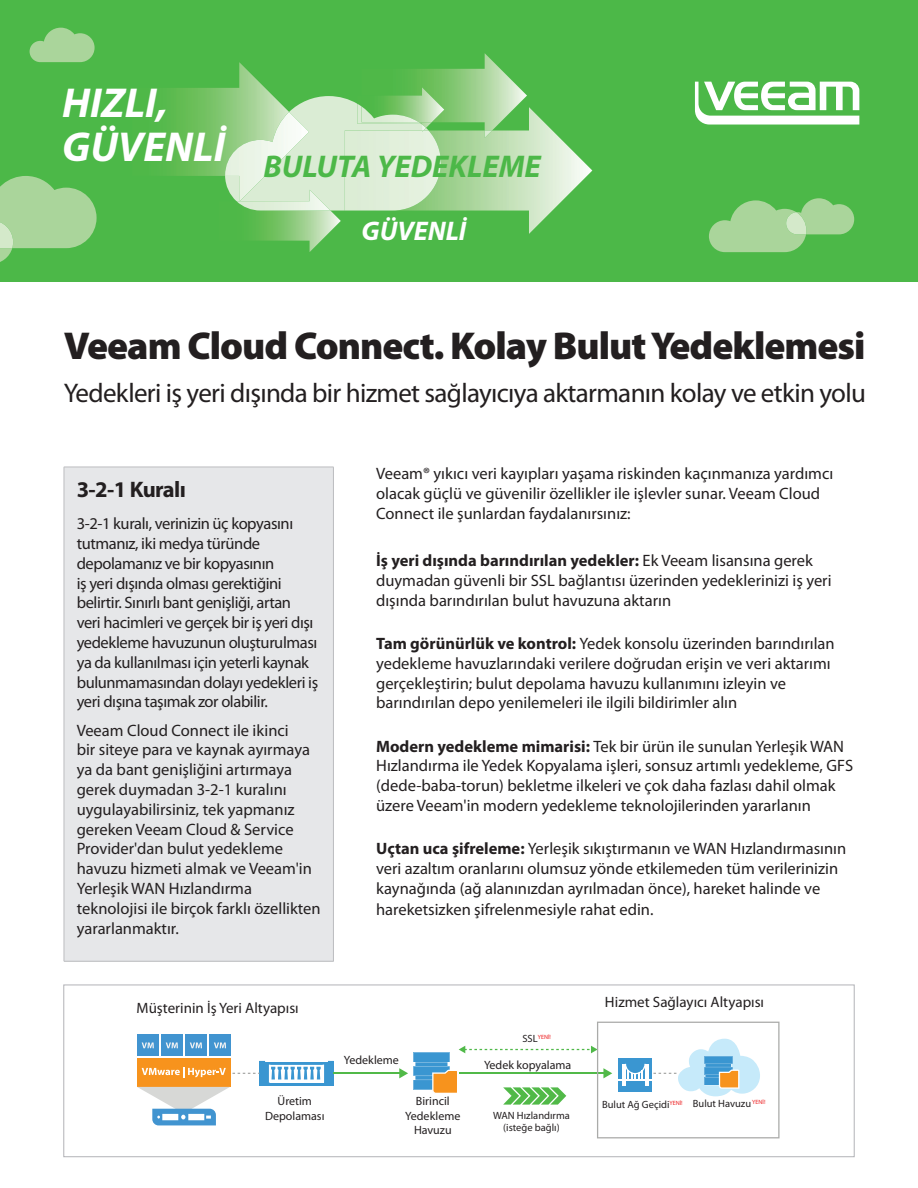
<style>
.page{position:relative;width:918px;height:1188px;background:#fff}
.page>*{position:absolute;margin:0;border:0;box-sizing:border-box;transform-origin:0 0}
.t1{font:italic 700 42px/43.8px "Myriad Pro";color:#fff}
.t2{font:900 39px "Myriad Pro";letter-spacing:-.025em;color:#231f20}
.t3{font:italic 700 31.5px "Myriad Pro";color:#4cb848}
.t4{font:27px "Myriad Pro";letter-spacing:-.025em;color:#231f20}
.t5{font:italic 700 27px "Myriad Pro";color:#fff}
.t6{font:700 22.5px "Myriad Pro";letter-spacing:-.025em;color:#231f20}
.t7{font:16.5px/19.8px "Myriad Pro";color:#231f20}
.t8{font:16.5px/19.8px "Myriad Pro";letter-spacing:-.025em;color:#231f20}
.t9{font:15px "Myriad Pro";color:#231f20}
.t10{font:12px/14.4px "Myriad Pro";color:#231f20;text-align:center}
.t11{font:10.5px/12.6px "Myriad Pro";color:#231f20;text-align:center}
.t12{font:6.15px "Myriad Pro";color:#ee2123}
.s1{font-weight:700}
.s2{font-size:10.5px;color:#231f20}
</style>
<div class="page">
<div style="left:0;top:0;width:918px;height:281px;background:#4cb848"></div>
<svg style="left:30px;top:28px;width:65px;height:34px"></svg>
<svg style="left:0;top:176px;width:97px;height:86px"></svg>
<svg style="left:709px;top:198px;width:145px;height:54px"></svg>
<img style="left:407px;top:53px;width:120px;height:54px">
<img style="left:429px;top:107px;width:163px;height:127px">
<svg style="left:485px;top:131px;width:7px;height:7px"></svg>
<img style="left:429px;top:131px;width:12px;height:80px">
<img style="left:389px;top:87px;width:55px;height:35px">
<img style="left:252px;top:211px;width:89px;height:41px">
<img style="left:166px;top:62px;width:107px;height:114px">
<svg style="left:225px;top:96px;width:204px;height:115px;background:#cce6c5"></svg>
<div style="left:64px;top:467px;width:269px;height:494px;background:#e6e7e9"></div>
<hr style="left:64px;top:467px;width:270px;height:1px;background:#bcbdc0">
<hr style="left:64px;top:467px;width:1px;height:494px;background:#bcbdc0">
<hr style="left:333px;top:467px;width:1px;height:494px;background:#bcbdc0">
<hr style="left:64px;top:961px;width:270px;height:1px;background:#bcbdc0">
<div style="left:64px;top:985px;width:790px;height:172px;border:1px solid #b2b3b7"></div>
<hr style="left:334px;top:1073px;width:67px;height:1px;background:#51b948">
<div style="left:138px;top:1058px;width:93px;height:29px;background:#f7931d"></div>
<div style="left:137px;top:1035px;width:22px;height:21px;background:#4194d0"></div>
<svg style="left:142px;top:1042px;width:12px;height:6px"></svg>
<div style="left:161px;top:1035px;width:22px;height:21px;background:#4194d0"></div>
<svg style="left:166px;top:1042px;width:12px;height:6px"></svg>
<div style="left:186px;top:1035px;width:21px;height:21px;background:#4194d0"></div>
<svg style="left:190px;top:1042px;width:12px;height:6px"></svg>
<div style="left:210px;top:1035px;width:21px;height:21px;background:#4194d0"></div>
<svg style="left:214px;top:1042px;width:12px;height:6px"></svg>
<svg style="left:137px;top:1061px;width:197px;height:64px"></svg>
<svg style="left:399px;top:1022px;width:381px;height:116px"></svg>
<svg style="left:695px;top:82px;width:164px;height:43px"></svg>
<p class="t1" style="left:62px;top:82px;width:165px">HIZLI,<br>GÜVENLİ</p>
<p class="t3" style="left:264px;top:149px;width:279px">BULUTA YEDEKLEME</p>
<p class="t5" style="left:362px;top:216px;width:106px">GÜVENLİ</p>
<p class="t2" style="left:64px;top:323px;width:803px">Veeam Cloud Connect. Kolay Bulut Yedeklemesi</p>
<p class="t4" style="left:64px;top:378px;width:804px">Yedekleri iş yeri dışında bir hizmet sağlayıcıya aktarmanın kolay ve etkin yolu</p>
<p class="t6" style="left:77px;top:476px;width:111px">3-2-1 Kuralı</p>
<p class="t8" style="left:77px;top:514px;width:243px">3-2-1 kuralı, verinizin üç kopyasını tutmanız, iki medya türünde depolamanız ve bir kopyasının<br>iş yeri dışında olması gerektiğini belirtir. Sınırlı bant genişliği, artan veri hacimleri ve gerçek bir iş yeri dışı yedekleme havuzunun oluşturulması ya da kullanılması için yeterli kaynak bulunmamasından dolayı yedekleri iş yeri dışına taşımak zor olabilir.</p>
<p class="t7" style="left:77px;top:721px;width:245px">Veeam Cloud Connect ile ikinci<br>bir siteye para ve kaynak ayırmaya ya da bant genişliğini artırmaya gerek duymadan 3-2-1 kuralını uygulayabilirsiniz, tek yapmanız gereken Veeam Cloud &amp; Service<br>Provider'dan bulut yedekleme havuzu hizmeti almak ve Veeam'in<br>Yerleşik WAN Hızlandırma teknolojisi ile birçok farklı özellikten yararlanmaktır.</p>
<p class="t7" style="left:376px;top:464px;width:459px">Veeam® yıkıcı veri kayıpları yaşama riskinden kaçınmanıza yardımcı olacak güçlü ve güvenilir özellikler ile işlevler sunar. Veeam Cloud<br>Connect ile şunlardan faydalanırsınız:</p>
<p class="t7" style="left:376px;top:551px;width:457px"><span class="s1">İş yeri dışında barındırılan yedekler:</span> Ek Veeam lisansına gerek duymadan güvenli bir SSL bağlantısı üzerinden yedeklerinizi iş yeri dışında barındırılan bulut havuzuna aktarın</p>
<p class="t7" style="left:376px;top:634px;width:460px"><span class="s1">Tam görünürlük ve kontrol:</span> Yedek konsolu üzerinden barındırılan yedekleme havuzlarındaki verilere doğrudan erişin ve veri aktarımı gerçekleştirin; bulut depolama havuzu kullanımını izleyin ve barındırılan depo yenilemeleri ile ilgili bildirimler alın</p>
<p class="t7" style="left:376px;top:736px;width:479px"><span class="s1">Modern yedekleme mimarisi:</span> Tek bir ürün ile sunulan Yerleşik WAN Hızlandırma ile Yedek Kopyalama işleri, sonsuz artımlı yedekleme, GFS (dede-baba-torun) bekletme ilkeleri ve çok daha fazlası dahil olmak üzere Veeam'in modern yedekleme teknolojilerinden yararlanın</p>
<p class="t7" style="left:376px;top:839px;width:472px"><span class="s1">Uçtan uca şifreleme:</span> Yerleşik sıkıştırmanın ve WAN Hızlandırmasının veri azaltım oranlarını olumsuz yönde etkilemeden tüm verilerinizin kaynağında (ağ alanınızdan ayrılmadan önce), hareket halinde ve</p>
<p class="t7" style="left:376px;top:900px;width:279px">hareketsizken şifrelenmesiyle rahat edin.</p>
<p class="t9" style="left:137px;top:1000px;width:164px">Müşterinin İş Yeri Altyapısı</p>
<p class="t9" style="left:605px;top:994px;width:161px">Hizmet Sağlayıcı Altyapısı</p>
<p class="t10" style="left:344px;top:1053px;width:57px">Yedekleme</p>
<p class="t10" style="left:265px;top:1094px;width:61px">Üretim<br>Depolaması</p>
<p class="t10" style="left:405px;top:1094px;width:57px">Birincil<br>Yedekleme<br>Havuzu</p>
<p class="t12" style="left:522px;top:1033px;width:30px"><span class="s2">SSL</span>YENİ!</p>
<p class="t10" style="left:484px;top:1058px;width:89px">Yedek kopyalama</p>
<p class="t11" style="left:493px;top:1109px;width:78px">WAN Hızlandırma (isteğe bağlı)</p>
<p class="t11" style="left:602px;top:1099px;width:82px">Bulut Ağ Geçidi<sup>YENİ!</sup></p>
<p class="t11" style="left:693px;top:1098px;width:74px">Bulut Havuzu <sup>YENİ!</sup></p>
</div>
